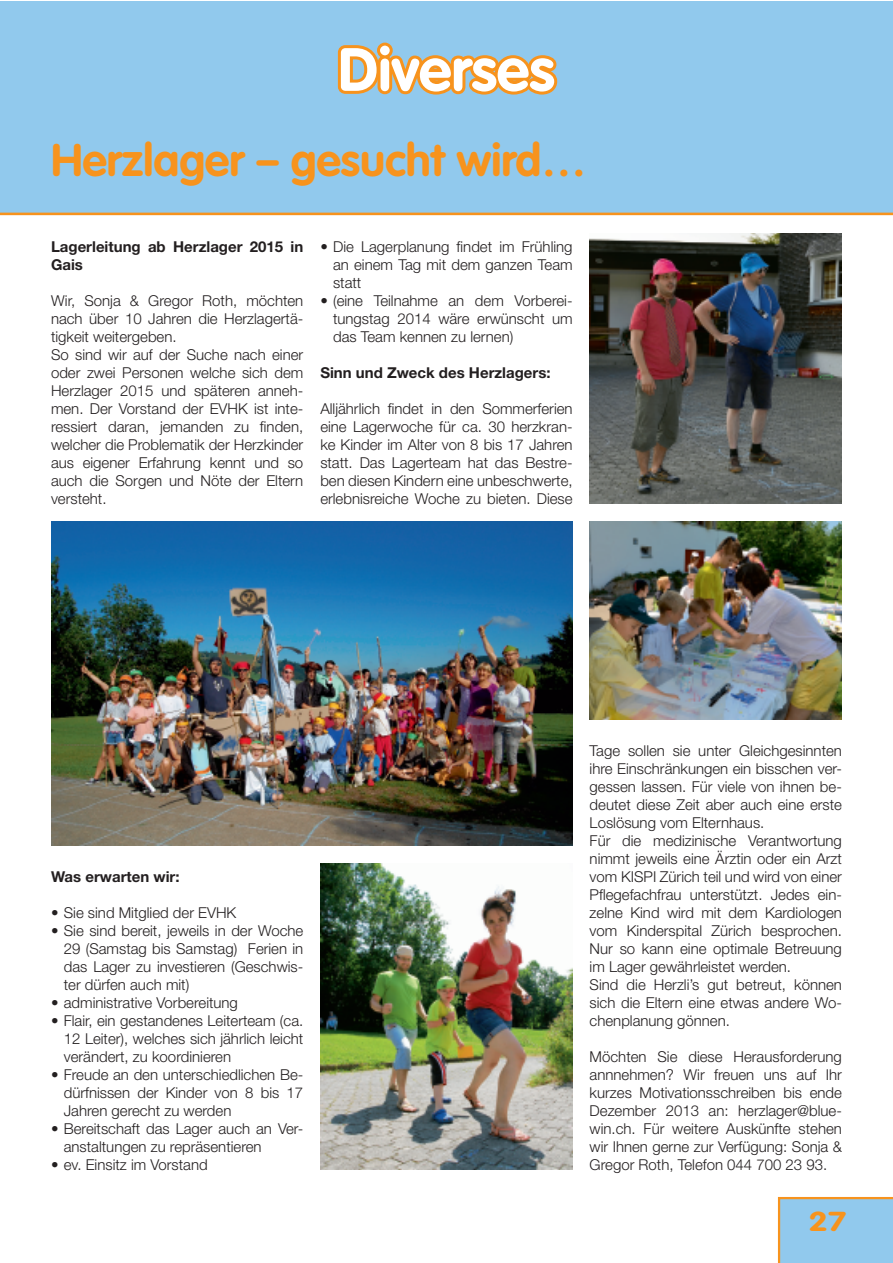
<style>
.page{position:relative;width:893px;height:1263px;background:#fff}
.page>*{position:absolute;margin:0;border:0;box-sizing:border-box;transform-origin:0 0}
.t1{font:700 60px "VAG Rounded Std";color:#fff}
.t2{font:700 45px "VAG Rounded Std";color:#f7931d}
.t3{font:700 27px "VAG Rounded Std";color:#f7931d;scale:1.26 1}
.t4{font:300 15px/18px "Helvetica Neue LT Std";color:#231f20;text-align:justify}
.t5{font:700 15px/18px "Helvetica Neue LT Std";color:#231f20}
</style>
<div class="page">
<svg style="left:778px;top:1197px;width:114px;height:66px;background:#96c6e2"></svg>
<div style="left:0;top:1px;width:892px;height:212px;background:#91c9ed"></div>
<svg style="left:337px;top:42px;width:221px;height:53px"></svg>
<hr style="left:0;top:213px;width:892px;height:2px;background:#f7931d">
<img style="left:51px;top:522px;width:522px;height:324px">
<img style="left:590px;top:234px;width:252px;height:270px">
<img style="left:590px;top:522px;width:252px;height:198px">
<img style="left:320px;top:864px;width:253px;height:305px">
<h1 class="t1" style="left:338px;top:35px;width:218px">Diverses</h1>
<h2 class="t2" style="left:51px;top:134px;width:537px">Herzlager – gesucht wird…</h2>
<p class="t5" style="left:51px;top:237px;width:254px">Lagerleitung ab Herzlager 2015 in<br>Gais</p>
<p class="t4" style="left:51px;top:291px;width:254px;text-align:left">Wir, Sonja &amp; Gregor Roth, möchten nach über 10 Jahren die Herzlagertä&shy;tigkeit weitergeben.<br>So sind wir auf der Suche nach einer oder zwei Personen welche sich dem<br>Herzlager 2015 und späteren anneh&shy;men. Der Vorstand der EVHK ist inte&shy;ressiert daran, jemanden zu finden, welcher die Problematik der Herzkinder aus eigener Erfahrung kennt und so auch die Sorgen und Nöte der Eltern versteht.</p>
<p class="t4" style="left:333px;top:237px;width:241px;text-indent:-13px">• Die Lagerplanung findet im Frühling an einem Tag mit dem ganzen Team statt</p>
<p class="t4" style="left:333px;top:291px;width:241px;text-indent:-13px">• (eine Teilnahme an dem Vorberei&shy;tungstag 2014 wäre erwünscht um das Team kennen zu lernen)</p>
<p class="t5" style="left:320px;top:363px;width:232px">Sinn und Zweck des Herzlagers:</p>
<p class="t4" style="left:320px;top:399px;width:254px">Alljährlich findet in den Sommerferien eine Lagerwoche für ca. 30 herzkran&shy;ke Kinder im Alter von 8 bis 17 Jahren statt. Das Lagerteam hat das Bestre&shy;ben diesen Kindern eine unbeschwerte, erlebnisreiche Woche zu bieten. Diese</p>
<p class="t5" style="left:51px;top:867px;width:130px">Was erwarten wir:</p>
<p class="t4" style="left:51px;top:903px;width:187px">• Sie sind Mitglied der EVHK</p>
<p class="t4" style="left:64px;top:921px;width:241px;text-indent:-13px">• Sie sind bereit, jeweils in der Woche 29 (Samstag bis Samstag) Ferien in das Lager zu investieren (Geschwis&shy;ter dürfen auch mit)</p>
<p class="t4" style="left:51px;top:993px;width:188px">• administrative Vorbereitung</p>
<p class="t4" style="left:64px;top:1011px;width:241px;text-indent:-13px">• Flair, ein gestandenes Leiterteam (ca.<br>12 Leiter), welches sich jährlich leicht verändert, zu koordinieren</p>
<p class="t4" style="left:64px;top:1065px;width:241px;text-indent:-13px">• Freude an den unterschiedlichen Be&shy;dürfnissen der Kinder von 8 bis 17<br>Jahren gerecht zu werden</p>
<p class="t4" style="left:64px;top:1119px;width:241px;text-indent:-13px">• Bereitschaft das Lager auch an Ver&shy;anstaltungen zu repräsentieren</p>
<p class="t4" style="left:51px;top:1155px;width:158px">• ev. Einsitz im Vorstand</p>
<p class="t4" style="left:590px;top:741px;width:254px;text-align:left">Tage sollen sie unter Gleichgesinnten ihre Einschränkungen ein bisschen ver&shy;gessen lassen. Für viele von ihnen be&shy;deutet diese Zeit aber auch eine erste Loslösung vom Elternhaus.<br>Für die medizinische Verantwortung nimmt jeweils eine Ärztin oder ein Arzt vom KISPI Zürich teil und wird von einer Pflegefachfrau unterstützt. Jedes ein&shy;zelne Kind wird mit dem Kardiologen vom Kinderspital Zürich besprochen.<br>Nur so kann eine optimale Betreuung im Lager gewährleistet werden.<br>Sind die Herzli’s gut betreut, können sich die Eltern eine etwas andere Wo&shy;chenplanung gönnen.</p>
<p class="t4" style="left:590px;top:1047px;width:254px">Möchten Sie diese Herausforderung annnehmen? Wir freuen uns auf Ihr kurzes Motivationsschreiben bis ende Dezember 2013 an: herzlager@blue&shy;win.ch. Für weitere Auskünfte stehen wir Ihnen gerne zur Verfügung: Sonja &amp; Gregor Roth, Telefon 044 700 23 93.</p>
<h3 class="t3" style="left:808px;top:1206px;width:32px">27</h3>
</div>
